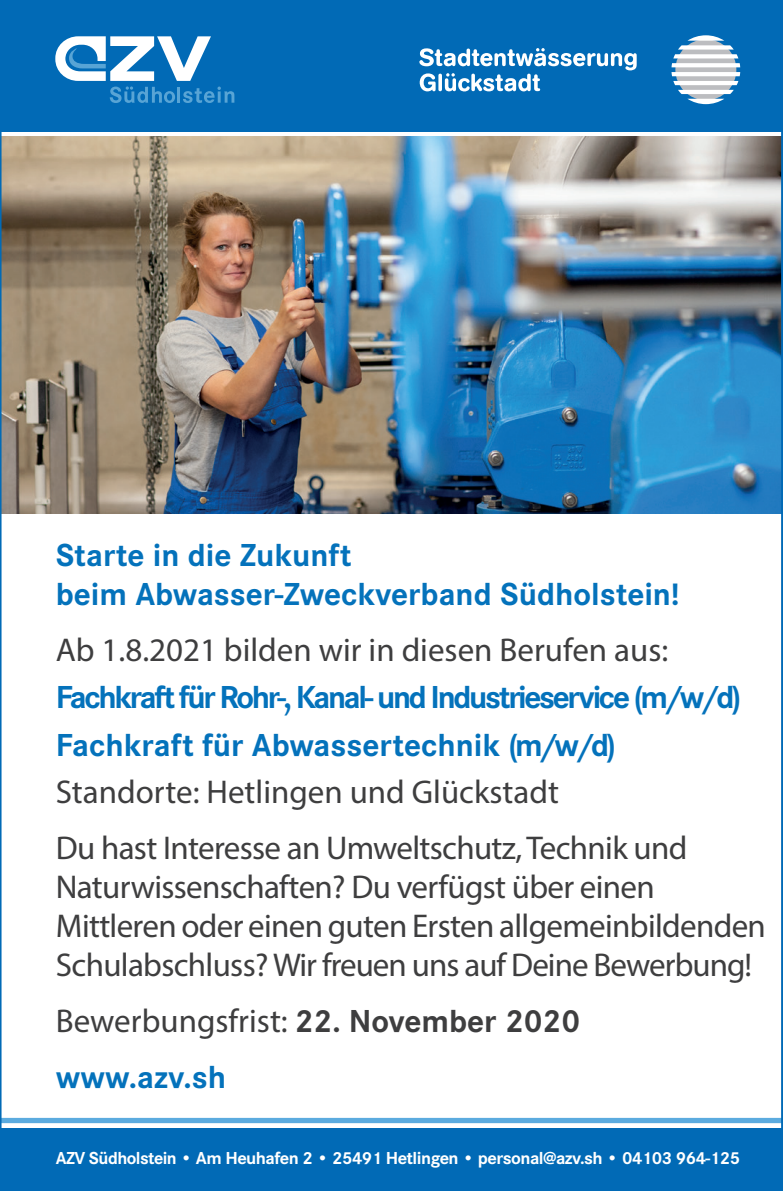
<style>
.page{position:relative;width:783px;height:1191px;background:#fff}
.page>*{position:absolute;margin:0;border:0;box-sizing:border-box;transform-origin:0 0}
.t1{font:33px/39px "Myriad Pro";letter-spacing:-.02em;color:#3e3e3f}
.t2{font:700 33px/47.4px "Corporate S";letter-spacing:-.07em;color:#0472bb}
.t3{font:33px "Myriad Pro";color:#3e3e3f}
.t4{font:700 33px/39px "Corporate S";color:#0472bb}
.t5{font:700 18px "Corporate S";letter-spacing:-.03em;color:#fff}
.s1{font-family:"Corporate S";font-weight:700}
</style>
<div class="page">
<div style="left:0;top:1117px;width:782px;height:6px;background:#5babdf"></div>
<div style="left:0;top:0;width:782px;height:131px;background:#016ab6"></div>
<div style="left:0;top:1128px;width:782px;height:63px;background:#016ab6"></div>
<svg style="left:55px;top:36px;width:179px;height:67px"></svg>
<img style="left:2px;top:136px;width:778px;height:377px">
<hr style="left:0;top:122px;width:2px;height:1036px;background:#016ab6">
<hr style="left:780px;top:112px;width:2px;height:1045px;background:#016ab6">
<svg style="left:671px;top:35px;width:69px;height:69px"></svg>
<svg style="left:419px;top:48px;width:217px;height:43px"></svg>
<p class="t4" style="left:56px;top:536px;width:625px">Starte in die Zukunft<br>beim Abwasser-Zweckverband Südholstein!</p>
<p class="t3" style="left:56px;top:629px;width:614px">Ab 1.8.2021 bilden wir in diesen Berufen aus:</p>
<p class="t2" style="left:56px;top:674px;width:687px">Fachkraft für Rohr-, Kanal- und Industrieservice (m/w/d)<br>Fachkraft für Abwassertechnik (m/w/d)</p>
<p class="t1" style="left:56px;top:763px;width:633px;line-height:56.1px">Standorte: Hetlingen und Glückstadt<br>Du hast Interesse an Umweltschutz, Technik und</p>
<p class="t1" style="left:56px;top:867px;width:711px">Naturwissenschaften? Du verfügst über einen<br>Mittleren oder einen guten Ersten allgemeinbildenden<br>Schulabschluss? Wir freuen uns auf Deine Bewerbung!</p>
<p class="t3" style="left:56px;top:1001px;width:526px">Bewerbungsfrist: <span class="s1">22. November 2020</span></p>
<p class="t4" style="left:56px;top:1058px;width:172px">www.azv.sh</p>
<p class="t5" style="left:56px;top:1147px;width:685px">AZV Südholstein • Am Heuhafen 2 • 25491 Hetlingen • personal@azv.sh • 04103 964-125</p>
</div>
